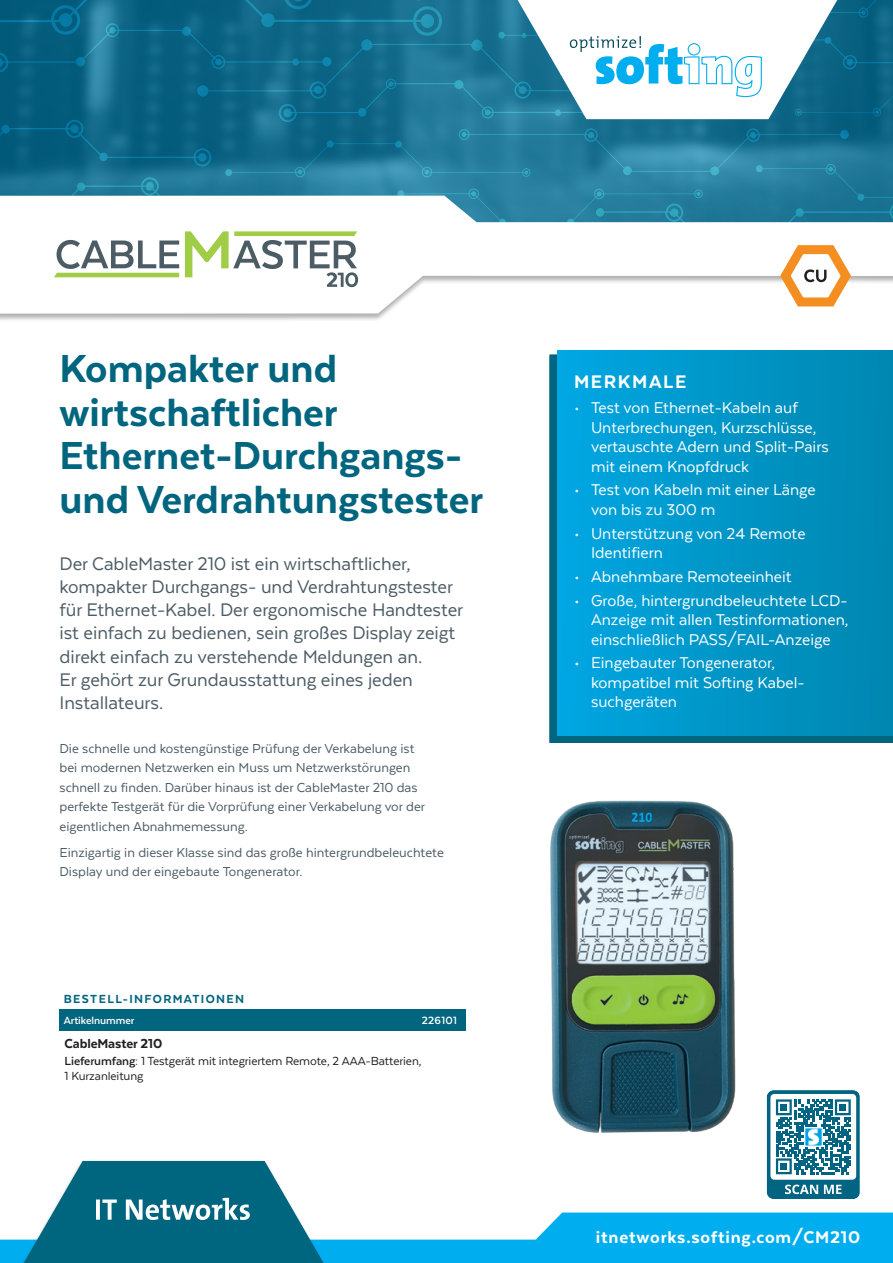
<style>
.page{position:relative;width:893px;height:1263px;background:#fff}
.page>*{position:absolute;margin:0;border:0;box-sizing:border-box;transform-origin:0 0}
.general_text{font:800 45px/43.5px "Texta";color:#00657e}
.Paragraph_Style_10{font:21px/23.2px "Texta";letter-spacing:-.005em;color:#4c5c65}
.Aufzählung{font:800 21px "Texta";letter-spacing:.075em;color:#fff}
.general_text-2{font:800 19.5px "Texta";letter-spacing:.04em;color:#fff}
.t1{font:18px/19.5px "Texta";color:#fff}
.Paragraph_Style_10-2{font:15px/19.5px "Texta";color:#4c5c65}
.Paragraph_Style_12_pt{font:800 15px "Texta";letter-spacing:-.005em;color:#231f20}
.Paragraph_Style_12_pt-2{font:13.5px "Texta";letter-spacing:-.005em;color:#231f20}
.Paragraph_Style_12_pt-3{font:800 13.5px "Texta";letter-spacing:.1em;color:#00657e}
.Paragraph_Style_12_pt-4{font:700 12.15px "Texta";letter-spacing:.025em;color:#fff}
.Paragraph_Style_12_pt-5{font:700 12px "Texta";letter-spacing:-.005em;color:#fff}
.s1{font-weight:700}
</style>
<div class="page">
<div style="left:0;top:195px;width:893px;height:128px;background:#231f20;opacity:.35"></div>
<svg style="left:0;top:311px;width:893px;height:3px"></svg>
<div style="left:550px;top:355px;width:343px;height:388px;background:#00657e"></div>
<div style="left:557px;top:350px;width:336px;height:386px;background:linear-gradient(to right,#00a7e2,#0086af)"></div>
<div style="left:60px;top:1009px;width:406px;height:22px;background:#00657e"></div>
<img style="left:550px;top:800px;width:186px;height:333px">
<svg style="left:768px;top:1091px;width:91px;height:107px"></svg>
<img style="left:804px;top:1128px;width:18px;height:18px">
<div style="left:765px;top:1088px;width:97px;height:113px;border:2px solid #fff;border-radius:8px"></div>
<svg style="left:0;top:1212px;width:893px;height:51px;fill:#00aeef"></svg>
<div style="left:12px;top:1160px;width:323px;height:103px;background:#231f20;opacity:.35"></div>
<svg style="left:24px;top:1161px;width:300px;height:102px"></svg>
<svg style="left:0;top:0;width:893px;height:311px"></svg>
<p class="general_text" style="left:60px;top:346px;width:425px">Kompakter und wirtschaftlicher<br>Ethernet-Durchgangs&shy;und Verdrahtungstester</p>
<p class="Paragraph_Style_10" style="left:60px;top:551px;width:405px">Der CableMaster 210 ist ein wirtschaftlicher, kompakter Durchgangs- und Verdrahtungstester für Ethernet-Kabel. Der ergonomische Handtester ist einfach zu bedienen, sein großes Display zeigt direkt einfach zu verstehende Meldungen an.<br>Er gehört zur Grundausstattung eines jeden Installateurs.</p>
<p class="Paragraph_Style_10-2" style="left:60px;top:738px;width:367px">Die schnelle und kostengünstige Prüfung der Verkabelung ist bei modernen Netzwerken ein Muss um Netzwerkstörungen schnell zu finden. Darüber hinaus ist der CableMaster 210 das perfekte Testgerät für die Vorprüfung einer Verkabelung vor der eigentlichen Abnahmemessung.</p>
<p class="Paragraph_Style_10-2" style="left:60px;top:842px;width:386px">Einzigartig in dieser Klasse sind das große hintergrundbeleuchtete<br>Display und der eingebaute Tongenerator.</p>
<p class="Paragraph_Style_12_pt-3" style="left:64px;top:992px;width:182px">BESTELL-INFORMATIONEN</p>
<p class="Paragraph_Style_12_pt-5" style="left:64px;top:1014px;width:72px">Artikelnummer</p>
<p class="Paragraph_Style_12_pt-4" style="left:422px;top:1014px;width:37px">226101</p>
<p class="Paragraph_Style_12_pt" style="left:65px;top:1036px;width:99px">CableMaster 210</p>
<p class="Paragraph_Style_12_pt-2" style="left:65px;top:1054px;width:358px"><span class="s1">Lieferumfang:</span> 1 Testgerät mit integriertem Remote, 2 AAA-Batterien,</p>
<p class="Paragraph_Style_12_pt-2" style="left:65px;top:1069px;width:80px">1 Kurzanleitung</p>
<p class="Aufzählung" style="left:574px;top:371px;width:114px">MERKMALE</p>
<p class="t1" style="left:591px;top:398px;width:239px;text-indent:-17px">• Test von Ethernet-Kabeln auf<br>Unterbrechungen, Kurzschlüsse, vertauschte Adern und Split-Pairs mit einem Knopfdruck</p>
<p class="t1" style="left:591px;top:480px;width:226px;text-indent:-17px">• Test von Kabeln mit einer Länge von bis zu 300 m</p>
<p class="t1" style="left:591px;top:523px;width:216px;text-indent:-17px">• Unterstützung von 24 Remote<br>Identifiern</p>
<p class="t1" style="left:574px;top:567px;width:219px">• Abnehmbare Remoteeinheit</p>
<p class="t1" style="left:591px;top:590px;width:259px;text-align:justify;text-indent:-17px">• Große, hintergrundbeleuchtete LCD-Anzeige mit allen Testinformationen, einschließlich PASS/FAIL-Anzeige</p>
<p class="t1" style="left:591px;top:653px;width:215px;text-indent:-17px">• Eingebauter Tongenerator, kompatibel mit Softing Kabel&shy;suchgeräten</p>
<p class="general_text-2" style="left:596px;top:1227px;width:266px">itnetworks.softing.com/CM210</p>
</div>
